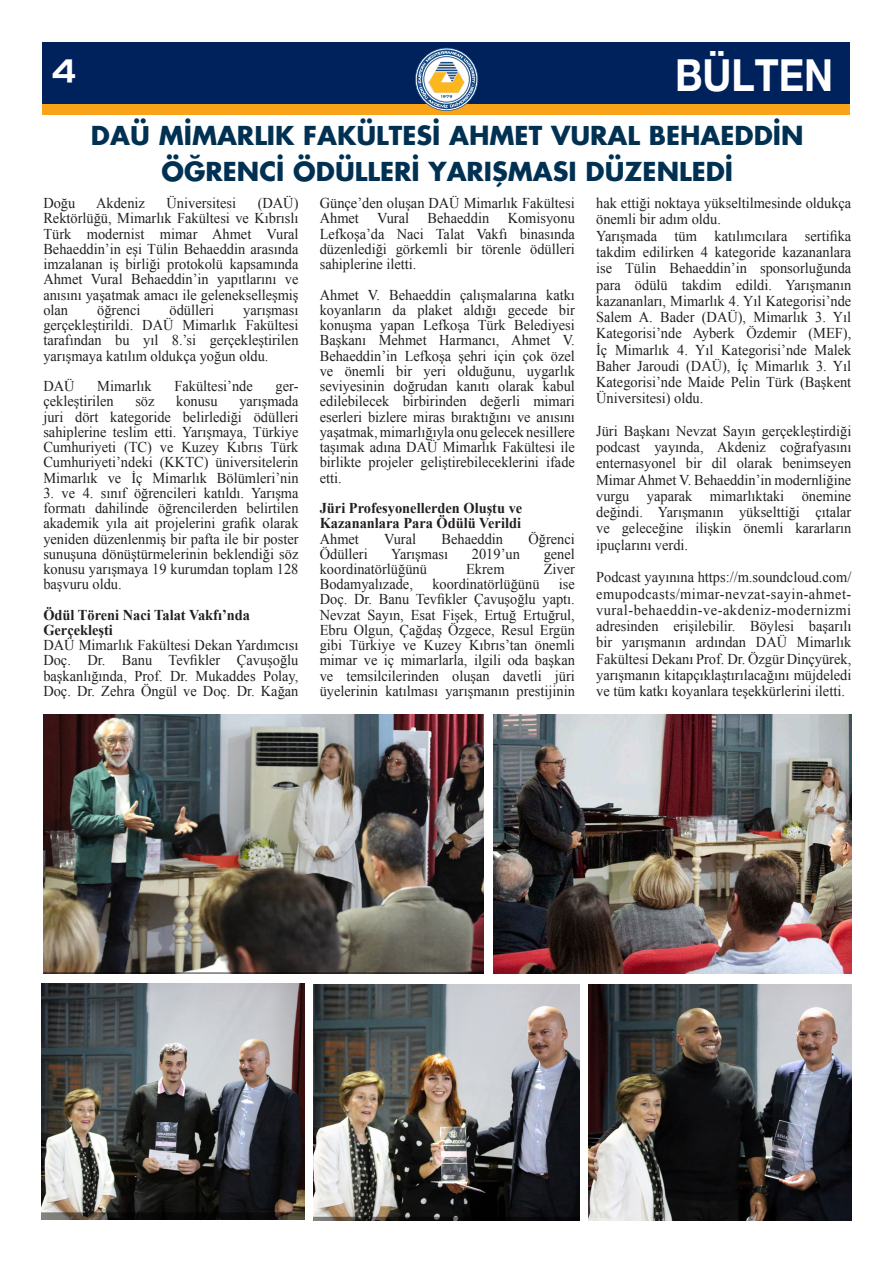
<style>
.page{position:relative;width:893px;height:1263px;background:#fff}
.page>*{position:absolute;margin:0;border:0;box-sizing:border-box;transform-origin:0 0}
.t1{font:700 44.1px "Helvetica Neue EMU";color:#fff;scale:.89 1}
.t2{font:31.5px "Handel EMU";color:#fff}
.t3{font:700 25.5px "Futura TEMU";color:#003153}
.BULTEN-PARAGRAF{font:15px/15.3px "Times New Roman";color:#231f20;text-align:justify;scale:.96 1}
.BULTEN_ARA_BAŞLIK{font:700 15px/15.3px "Times New Roman";color:#231f20;scale:.96 1}
</style>
<div class="page">
<div style="left:43px;top:43px;width:807px;height:72px;background:#f9a31b"></div>
<div style="left:43px;top:43px;width:807px;height:61px;background:#00225c"></div>
<svg style="left:415px;top:48px;width:63px;height:63px"></svg>
<img style="left:494px;top:714px;width:357px;height:260px">
<img style="left:43px;top:714px;width:441px;height:260px">
<img style="left:589px;top:984px;width:262px;height:237px">
<img style="left:314px;top:984px;width:265px;height:236px">
<img style="left:42px;top:983px;width:262px;height:237px">
<p class="t2" style="left:52px;top:52px;width:26px">4</p>
<p class="t1" style="left:675px;top:48px;width:179px">BÜLTEN</p>
<p class="t3" style="left:91px;top:117px;width:714px">DAÜ MİMARLIK FAKÜLTESİ AHMET VURAL BEHAEDDİN</p>
<p class="t3" style="left:161px;top:153px;width:573px">ÖĞRENCİ ÖDÜLLERİ YARIŞMASI DÜZENLEDİ</p>
<p class="BULTEN-PARAGRAF" style="left:43px;top:195px;width:267px;text-indent:214px">(DAÜ)<br>Rektörlüğü, Mimarlık Fakültesi ve Kıbrıslı Türk modernist mimar Ahmet Vural Behaeddin’in eşi Tülin Behaeddin arasında imzalanan iş birliği protokolü kapsamında Ahmet Vural Behaeddin’in yapıtlarını ve anısını yaşatmak amacı ile gelenekselleşmiş olan</p>
<p class="BULTEN-PARAGRAF" style="left:43px;top:195px;width:35px">Doğu</p>
<p class="BULTEN-PARAGRAF" style="left:96px;top:195px;width:52px">Akdeniz</p>
<p class="BULTEN-PARAGRAF" style="left:167px;top:195px;width:74px">Üniversitesi</p>
<p class="BULTEN-PARAGRAF" style="left:97px;top:302px;width:46px">öğrenci</p>
<p class="BULTEN-PARAGRAF" style="left:169px;top:302px;width:48px">ödülleri</p>
<p class="BULTEN-PARAGRAF" style="left:43px;top:302px;width:267px;text-indent:200px">yarışması gerçekleştirildi. DAÜ Mimarlık Fakültesi tarafından bu yıl 8.’si gerçekleştirilen yarışmaya katılım oldukça yoğun oldu.</p>
<p class="BULTEN-PARAGRAF" style="left:43px;top:378px;width:34px">DAÜ</p>
<p class="BULTEN-PARAGRAF" style="left:97px;top:378px;width:58px">Mimarlık</p>
<p class="BULTEN-PARAGRAF" style="left:174px;top:378px;width:83px">Fakültesi’nde</p>
<p class="BULTEN-PARAGRAF" style="left:276px;top:378px;width:25px">ger-</p>
<p class="BULTEN-PARAGRAF" style="left:43px;top:393px;width:75px">çekleştirilen</p>
<p class="BULTEN-PARAGRAF" style="left:135px;top:393px;width:21px">söz</p>
<p class="BULTEN-PARAGRAF" style="left:176px;top:393px;width:45px">konusu</p>
<p class="BULTEN-PARAGRAF" style="left:43px;top:393px;width:267px;text-indent:196px">yarışmada juri dört kategoride belirlediği ödülleri sahiplerine teslim etti. Yarışmaya, Türkiye Cumhuriyeti (TC) ve Kuzey Kıbrıs Türk Cumhuriyeti’ndeki (KKTC) üniversitelerin Mimarlık ve İç Mimarlık Bölümleri’nin</p>
<p class="BULTEN-PARAGRAF" style="left:43px;top:485px;width:267px">3. ve 4. sınıf öğrencileri katıldı. Yarışma formatı dahilinde öğrencilerden belirtilen akademik yıla ait projelerini grafik olarak yeniden düzenlenmiş bir pafta ile bir poster sunuşuna dönüştürmelerinin beklendiği söz konusu yarışmaya 19 kurumdan toplam 128 başvuru oldu.</p>
<p class="BULTEN_ARA_BAŞLIK" style="left:43px;top:607px;width:217px">Ödül Töreni Naci Talat Vakfı’nda<br>Gerçekleşti</p>
<p class="BULTEN-PARAGRAF" style="left:43px;top:637px;width:267px">DAÜ Mimarlık Fakültesi Dekan Yardımcısı Doç. Dr. Banu Tevfikler Çavuşoğlu başkanlığında, Prof. Dr. Mukaddes Polay, Doç. Dr. Zehra Öngül ve Doç. Dr. Kağan</p>
<p class="BULTEN-PARAGRAF" style="left:320px;top:195px;width:267px">Günçe’den oluşan DAÜ Mimarlık Fakültesi Ahmet Vural Behaeddin Komisyonu Lefkoşa’da Naci Talat Vakfı binasında düzenlediği görkemli bir törenle ödülleri sahiplerine iletti.</p>
<p class="BULTEN-PARAGRAF" style="left:320px;top:287px;width:267px">Ahmet V. Behaeddin çalışmalarına katkı koyanların da plaket aldığı gecede bir konuşma yapan Lefkoşa Türk Belediyesi Başkanı Mehmet Harmancı, Ahmet V.<br>Behaeddin’in Lefkoşa şehri için çok özel ve önemli bir yeri olduğunu, uygarlık seviyesinin doğrudan kanıtı olarak kabul edilebilecek birbirinden değerli mimari eserleri bizlere miras bıraktığını ve anısını yaşatmak, mimarlığıyla onu gelecek nesillere taşımak adına DAÜ Mimarlık Fakültesi ile birlikte projeler geliştirebileceklerini ifade etti.</p>
<p class="BULTEN_ARA_BAŞLIK" style="left:320px;top:500px;width:212px">Jüri Profesyonellerden Oluştu ve<br>Kazananlara Para Ödülü Verildi</p>
<p class="BULTEN-PARAGRAF" style="left:320px;top:531px;width:42px">Ahmet</p>
<p class="BULTEN-PARAGRAF" style="left:384px;top:531px;width:35px">Vural</p>
<p class="BULTEN-PARAGRAF" style="left:441px;top:531px;width:66px">Behaeddin</p>
<p class="BULTEN-PARAGRAF" style="left:528px;top:531px;width:50px">Öğrenci</p>
<p class="BULTEN-PARAGRAF" style="left:320px;top:546px;width:51px">Ödülleri</p>
<p class="BULTEN-PARAGRAF" style="left:391px;top:546px;width:61px">Yarışması</p>
<p class="BULTEN-PARAGRAF" style="left:472px;top:546px;width:51px">2019’un</p>
<p class="BULTEN-PARAGRAF" style="left:544px;top:546px;width:34px">genel</p>
<p class="BULTEN-PARAGRAF" style="left:320px;top:561px;width:113px">koordinatörlüğünü</p>
<p class="BULTEN-PARAGRAF" style="left:466px;top:561px;width:41px">Ekrem</p>
<p class="BULTEN-PARAGRAF" style="left:544px;top:561px;width:34px">Ziver</p>
<p class="BULTEN-PARAGRAF" style="left:320px;top:576px;width:99px">Bodamyalızade,</p>
<p class="BULTEN-PARAGRAF" style="left:432px;top:576px;width:113px">koordinatörlüğünü</p>
<p class="BULTEN-PARAGRAF" style="left:320px;top:576px;width:267px;text-indent:239px">ise Doç. Dr. Banu Tevfikler Çavuşoğlu yaptı.<br>Nevzat Sayın, Esat Fişek, Ertuğ Ertuğrul, Ebru Olgun, Çağdaş Özgece, Resul Ergün gibi Türkiye ve Kuzey Kıbrıs’tan önemli mimar ve iç mimarlarla, ilgili oda başkan ve temsilcilerinden oluşan davetli jüri üyelerinin katılması yarışmanın prestijinin</p>
<p class="BULTEN-PARAGRAF" style="left:596px;top:195px;width:267px;line-height:16.2px">hak ettiği noktaya yükseltilmesinde oldukça önemli bir adım oldu.</p>
<p class="BULTEN-PARAGRAF" style="left:596px;top:227px;width:267px;line-height:16.2px">Yarışmada tüm katılımcılara sertifika takdim edilirken 4 kategoride kazananlara ise Tülin Behaeddin’in sponsorluğunda para ödülü takdim edildi. Yarışmanın kazananları, Mimarlık 4. Yıl Kategorisi’nde Salem A. Bader (DAÜ), Mimarlık 3. Yıl Kategorisi’nde Ayberk Özdemir (MEF), İç Mimarlık 4. Yıl Kategorisi’nde Malek Baher Jaroudi (DAÜ), İç Mimarlık 3. Yıl Kategorisi’nde Maide Pelin Türk (Başkent Üniversitesi) oldu.</p>
<p class="BULTEN-PARAGRAF" style="left:596px;top:423px;width:267px;line-height:16.2px">Jüri Başkanı Nevzat Sayın gerçekleştirdiği podcast yayında, Akdeniz coğrafyasını enternasyonel bir dil olarak benimseyen Mimar Ahmet V. Behaeddin’in modernliğine vurgu yaparak mimarlıktaki önemine değindi. Yarışmanın yükselttiği çıtalar ve geleceğine ilişkin önemli kararların ipuçlarını verdi.</p>
<p class="BULTEN-PARAGRAF" style="left:596px;top:569px;width:267px;line-height:16.2px">Podcast yayınına https://m.soundcloud.com/ emupodcasts/mimar-nevzat-sayin-ahmet&shy;vural-behaeddin-ve-akdeniz-modernizmi adresinden erişilebilir. Böylesi başarılı bir yarışmanın ardından DAÜ Mimarlık Fakültesi Dekanı Prof. Dr. Özgür Dinçyürek, yarışmanın kitapçıklaştırılacağını müjdeledi ve tüm katkı koyanlara teşekkürlerini iletti.</p>
</div>
